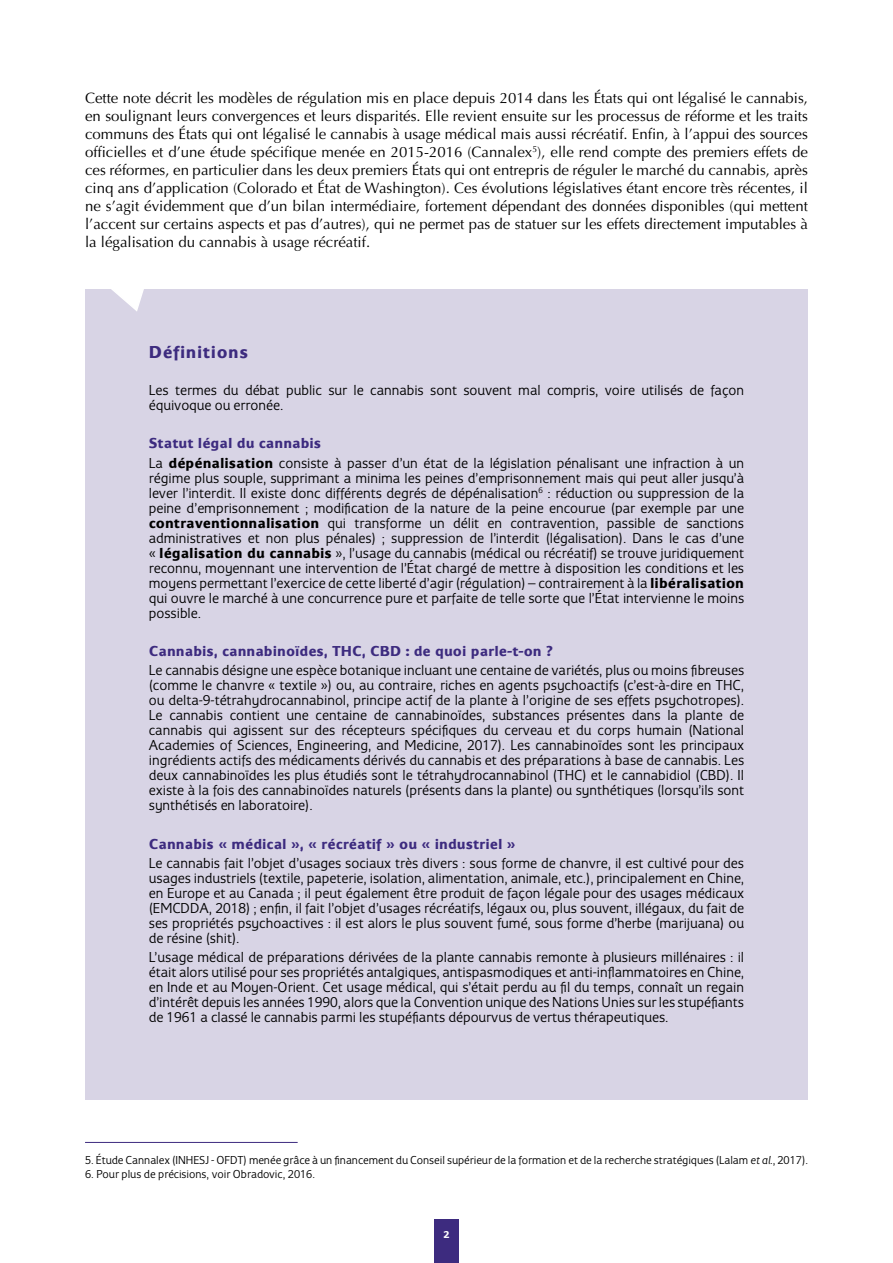
<style>
.page{position:relative;width:893px;height:1263px;background:#fff}
.page>*{position:absolute;margin:0;border:0;box-sizing:border-box;transform-origin:0 0}
.t1{font:700 18px "Eurocrat";letter-spacing:.03em;color:#3d2b7f}
.t2{font:15px/15px "Eurocrat";color:#000;text-align:justify}
.t3{font:15px/18px "Optima LT";color:#000;text-align:justify}
.t4{font:700 15px "Eurocrat";color:#3d2b7f}
.t5{font:12px "Eurocrat";color:#000}
.t6{font:700 10.5px "Eurocrat";color:#fff}
.s1{font-weight:700;color:#3d2b7f}
.s2{font-weight:700}
.s3{font-style:italic}
</style>
<div class="page">
<div style="left:435px;top:1219px;width:24px;height:44px;background:#3d2b7f"></div>
<div style="left:85px;top:289px;width:723px;height:810px;background:#d8d4e5"></div>
<hr style="left:85px;top:1142px;width:213px;height:1px;background:#3d2b7f">
<svg style="left:111px;top:289px;width:33px;height:22px"></svg>
<p class="t3" style="left:85px;top:89px;width:724px">Cette note décrit les modèles de régulation mis en place depuis 2014 dans les États qui ont légalisé le cannabis, en soulignant leurs convergences et leurs disparités. Elle revient ensuite sur les processus de réforme et les traits communs des États qui ont légalisé le cannabis à usage médical mais aussi récréatif. Enfin, à l’appui des sources officielles et d’une étude spécifique menée en 2015-2016 (Cannalex<sup>5</sup>), elle rend compte des premiers effets de ces réformes, en particulier dans les deux premiers États qui ont entrepris de réguler le marché du cannabis, après cinq ans d’application (Colorado et État de Washington). Ces évolutions législatives étant encore très récentes, il ne s’agit évidemment que d’un bilan intermédiaire, fortement dépendant des données disponibles (qui mettent l’accent sur certains aspects et pas d’autres), qui ne permet pas de statuer sur les effets directement imputables à la légalisation du cannabis à usage récréatif.</p>
<p class="t1" style="left:149px;top:341px;width:101px">Définitions</p>
<p class="t2" style="left:149px;top:382px;width:597px">Les termes du débat public sur le cannabis sont souvent mal compris, voire utilisés de façon équivoque ou erronée.</p>
<p class="t2" style="left:149px;top:433px;width:597px;line-height:19.2px"><span class="s1">Statut légal du cannabis<br></span>La <span class="s2">dépénalisation</span> consiste à passer d’un état de la législation pénalisant une infraction à un</p>
<p class="t2" style="left:149px;top:470px;width:597px">régime plus souple, supprimant a minima les peines d’emprisonnement mais qui peut aller jusqu’à lever l’interdit. Il existe donc différents degrés de dépénalisation<sup>6</sup> : réduction ou suppression de la peine d’emprisonnement ; modification de la nature de la peine encourue (par exemple par une <span class="s2">contraventionnalisation</span> qui transforme un délit en contravention, passible de sanctions administratives et non plus pénales) ; suppression de l’interdit (légalisation). Dans le cas d’une « <span class="s2">légalisation du cannabis</span> », l’usage du cannabis (médical ou récréatif) se trouve juridiquement reconnu, moyennant une intervention de l’État chargé de mettre à disposition les conditions et les moyens permettant l’exercice de cette liberté d’agir (régulation) – contrairement à la <span class="s2">libéralisation </span>qui ouvre le marché à une concurrence pure et parfaite de telle sorte que l’État intervienne le moins possible.</p>
<p class="t4" style="left:149px;top:642px;width:406px">Cannabis, cannabinoïdes, THC, CBD : de quoi parle-t-on ?</p>
<p class="t2" style="left:149px;top:662px;width:597px">Le cannabis désigne une espèce botanique incluant une centaine de variétés, plus ou moins fibreuses (comme le chanvre « textile ») ou, au contraire, riches en agents psychoactifs (c’est-à-dire en THC, ou delta-9-tétrahydrocannabinol, principe actif de la plante à l’origine de ses effets psychotropes).<br>Le cannabis contient une centaine de cannabinoïdes, substances présentes dans la plante de cannabis qui agissent sur des récepteurs spécifiques du cerveau et du corps humain (National Academies of Sciences, Engineering, and Medicine, 2017). Les cannabinoïdes sont les principaux ingrédients actifs des médicaments dérivés du cannabis et des préparations à base de cannabis. Les deux cannabinoïdes les plus étudiés sont le tétrahydrocannabinol (THC) et le cannabidiol (CBD). Il existe à la fois des cannabinoïdes naturels (présents dans la plante) ou synthétiques (lorsqu’ils sont synthétisés en laboratoire).</p>
<p class="t4" style="left:149px;top:835px;width:368px">Cannabis « médical », « récréatif » ou « industriel »</p>
<p class="t2" style="left:149px;top:855px;width:597px">Le cannabis fait l’objet d’usages sociaux très divers : sous forme de chanvre, il est cultivé pour des usages industriels (textile, papeterie, isolation, alimentation, animale, etc.), principalement en Chine, en Europe et au Canada ; il peut également être produit de façon légale pour des usages médicaux (EMCDDA, 2018) ; enfin, il fait l’objet d’usages récréatifs, légaux ou, plus souvent, illégaux, du fait de ses propriétés psychoactives : il est alors le plus souvent fumé, sous forme d’herbe (marijuana) ou de résine (shit).</p>
<p class="t2" style="left:149px;top:949px;width:597px">L’usage médical de préparations dérivées de la plante cannabis remonte à plusieurs millénaires : il était alors utilisé pour ses propriétés antalgiques, antispasmodiques et anti-inflammatoires en Chine, en Inde et au Moyen-Orient. Cet usage médical, qui s’était perdu au fil du temps, connaît un regain d’intérêt depuis les années 1990, alors que la Convention unique des Nations Unies sur les stupéfiants de 1961 a classé le cannabis parmi les stupéfiants dépourvus de vertus thérapeutiques.</p>
<p class="t5" style="left:85px;top:1153px;width:724px">5. Étude Cannalex (INHESJ - OFDT) menée grâce à un financement du Conseil supérieur de la formation et de la recherche stratégiques (Lalam <span class="s3">et al.</span>, 2017).</p>
<p class="t5" style="left:85px;top:1167px;width:231px">6. Pour plus de précisions, voir Obradovic, 2016.</p>
<p class="t6" style="left:443px;top:1228px;width:8px">2</p>
</div>
